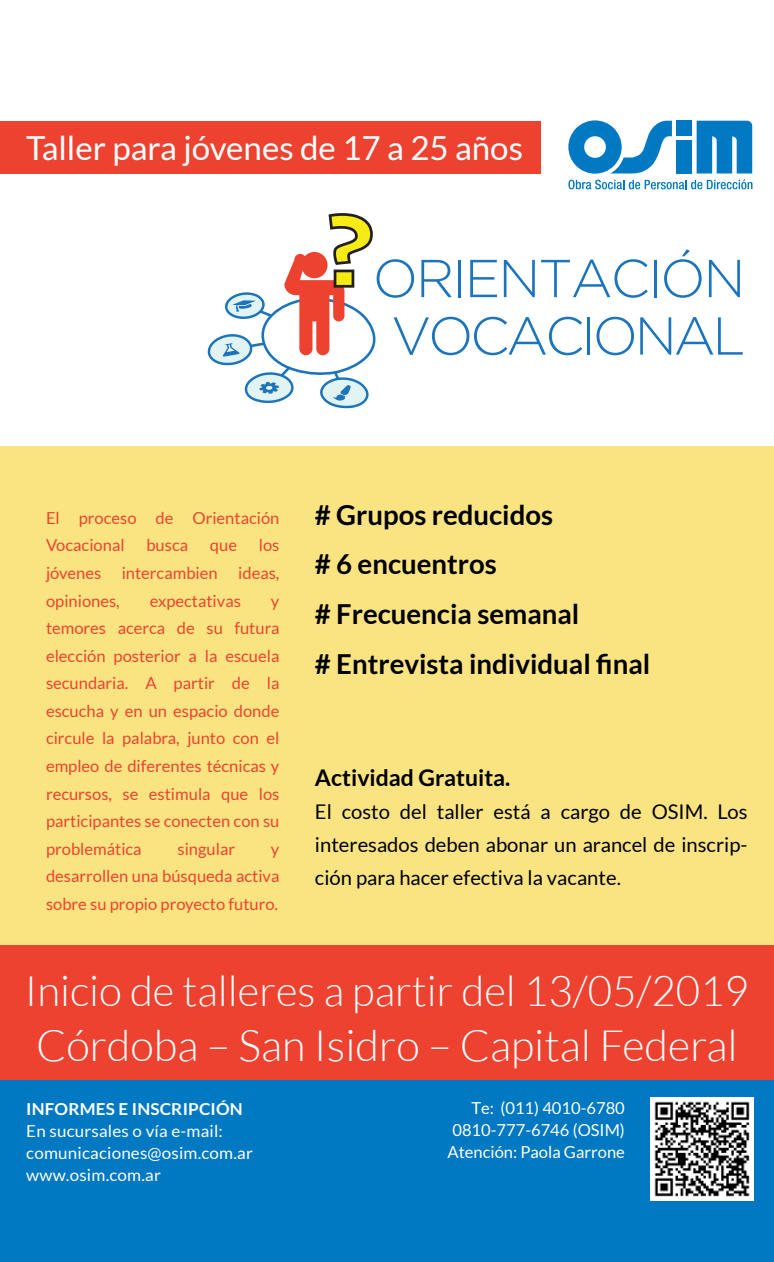
<style>
.page{position:relative;width:774px;height:1262px;background:#fff}
.page>*{position:absolute;margin:0;border:0;box-sizing:border-box;transform-origin:0 0}
.t1{font:300 43.2px "Lato";color:#fff}
.t2{font:300 42px "Lato";color:#fff}
.t3{font:33px "Lato";color:#fff}
.t4{font:700 27.6px/49.6px "Lato";color:#000}
.t5{font:700 23px "Lato";color:#000}
.t6{font:20.2px/33px "Lato";color:#000;text-align:justify}
.t7{font:16.6px/27.6px "Lato";color:#ee4230;text-align:justify}
.t8{font:16.6px/22px "Lato";letter-spacing:.01em;color:#fff}
.t9{font:700 16.6px "Lato";letter-spacing:.01em;color:#fff}
</style>
<div class="page">
<div style="left:0;top:121px;width:540px;height:52px;background:#ee4230"></div>
<div style="left:1px;top:1079px;width:773px;height:183px;background:#0079c2"></div>
<svg style="left:568px;top:120px;width:184px;height:69px"></svg>
<div style="left:0;top:446px;width:774px;height:547px;background:#f9e481"></div>
<div style="left:0;top:945px;width:774px;height:134px;background:#ee4230"></div>
<img style="left:650px;top:1097px;width:103px;height:104px">
<svg style="left:207px;top:213px;width:535px;height:196px"></svg>
<h3 class="t3" style="left:26px;top:129px;width:498px">Taller para jóvenes de 17 a 25 años</h3>
<p class="t7" style="left:46px;top:504px;width:235px">El proceso de Orientación<br>Vocacional</p>
<p class="t7" style="left:46px;top:531px;width:235px;text-indent:213px">los jóvenes intercambien ideas, opiniones,</p>
<p class="t7" style="left:146px;top:531px;width:43px">busca</p>
<p class="t7" style="left:210px;top:531px;width:29px">que</p>
<p class="t7" style="left:150px;top:587px;width:93px">expectativas</p>
<p class="t7" style="left:46px;top:587px;width:235px;text-indent:225px">y temores acerca de su futura elección posterior a la escuela secundaria. A partir de la escucha y en un espacio donde circule la palabra, junto con el empleo de diferentes técnicas y recursos, se estimula que los participantes se conecten con su problemática</p>
<p class="t7" style="left:177px;top:835px;width:59px">singular</p>
<p class="t7" style="left:46px;top:835px;width:235px;text-indent:225px">y desarrollen una búsqueda activa sobre su propio proyecto futuro.</p>
<h3 class="t4" style="left:315px;top:490px;width:337px"># Grupos reducidos<br># 6 encuentros<br># Frecuencia semanal<br># Entrevista individual final</h3>
<h3 class="t5" style="left:315px;top:764px;width:197px">Actividad Gratuita.</h3>
<p class="t6" style="left:315px;top:795px;width:434px">El costo del taller está a cargo de OSIM. Los interesados deben abonar un arancel de inscrip&shy;ción para hacer efectiva la vacante.</p>
<h2 class="t2" style="left:25px;top:968px;width:725px">Inicio de talleres a partir del 13/05/2019</h2>
<h1 class="t1" style="left:36px;top:1022px;width:703px">Córdoba – San Isidro – Capital Federal</h1>
<p class="t9" style="left:26px;top:1099px;width:218px">INFORMES E INSCRIPCIÓN</p>
<p class="t8" style="left:26px;top:1120px;width:228px">En sucursales o vía e-mail: comunicaciones@osim.com.ar www.osim.com.ar</p>
<p class="t8" style="left:447px;top:1097px;width:179px;text-align:right">Te: (011) 4010-6780<br>0810-777-6746 (OSIM)<br>Atención: Paola Garrone</p>
</div>
